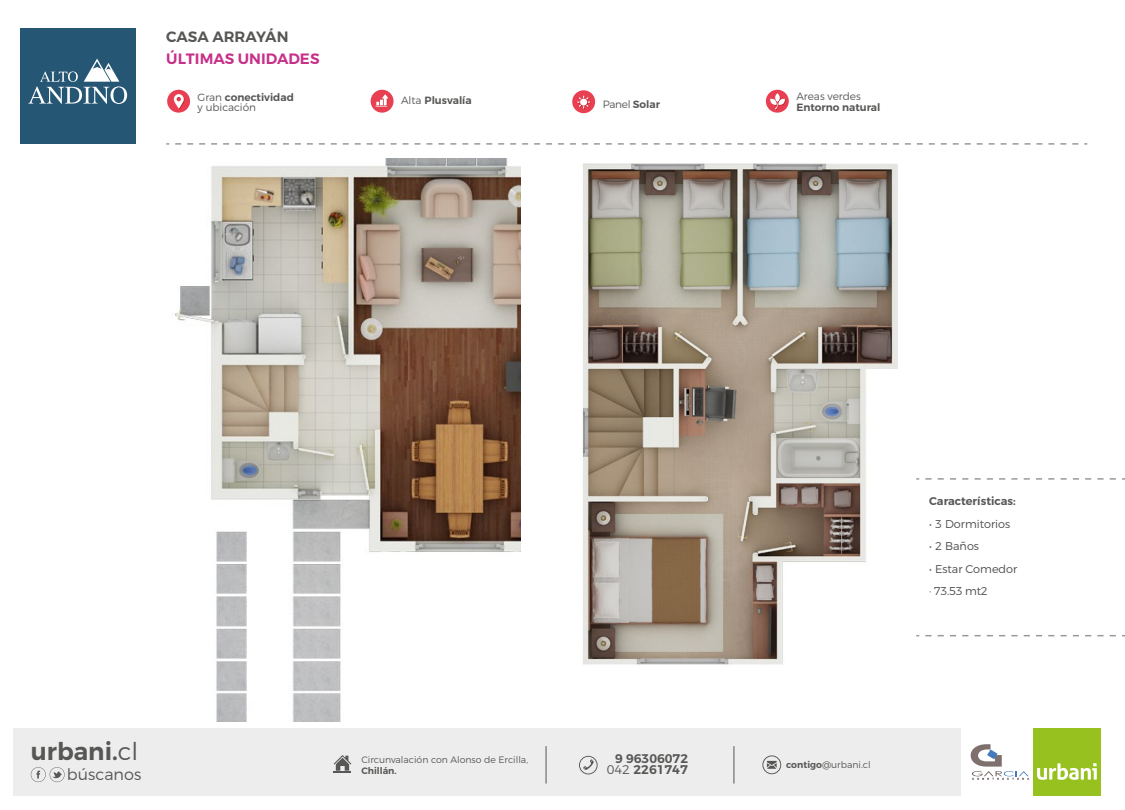
<style>
.page{position:relative;width:1125px;height:810px;background:#fff}
.page>*{position:absolute;margin:0;border:0;box-sizing:border-box;transform-origin:0 0}
.t1{font:600 24.45px "Montserrat";color:#575756}
.t2{font:300 16.05px "Montserrat";color:#575756}
.t3{font:600 15px "Montserrat";color:#c73089}
.t4{font:600 15px "Montserrat";letter-spacing:-.005em;color:#575756}
.t5{font:600 12.6px "Montserrat";color:#575756}
.t6{font:300 11.25px/22.5px "Montserrat";color:#4d4c4c}
.t7{font:600 11.25px "Montserrat";color:#575756}
.t8{font:300 10.5px/10.6px "Montserrat";color:#575756}
.t9{font:600 10.5px "Montserrat";color:#575756}
.t10{font:300 9.3px "Montserrat";color:#575756}
.t11{font:600 9.3px "Montserrat";color:#575756}
.s1{font-weight:600}
.s2{font-weight:300}
.s3{color:#555454}
</style>
<div class="page">
<svg style="left:175px;top:143px;width:912px;height:2px"></svg>
<div style="left:167px;top:90px;width:23px;height:23px;background:#e83f52;border-radius:50%"></div>
<svg style="left:173px;top:94px;width:12px;height:15px"></svg>
<div style="left:371px;top:90px;width:23px;height:23px;background:#e83f52;border-radius:50%"></div>
<svg style="left:766px;top:90px;width:23px;height:23px"></svg>
<svg style="left:770px;top:93px;width:16px;height:17px"></svg>
<div style="left:572px;top:90px;width:23px;height:23px;background:#e83f52;border-radius:50%"></div>
<svg style="left:925px;top:635px;width:200px;height:1px"></svg>
<svg style="left:925px;top:478px;width:200px;height:2px"></svg>
<div style="left:20px;top:28px;width:116px;height:116px;background:#255775"></div>
<svg style="left:28px;top:59px;width:99px;height:45px"></svg>
<svg style="left:577px;top:96px;width:14px;height:13px"></svg>
<img style="left:175px;top:159px;width:345px;height:562px">
<img style="left:582px;top:163px;width:315px;height:502px">
<div style="left:13px;top:728px;width:948px;height:68px;background:#ededed"></div>
<hr style="left:546px;top:746px;width:1px;height:38px;background:#575756">
<hr style="left:734px;top:746px;width:1px;height:38px;background:#575756">
<svg style="left:334px;top:755px;width:17px;height:18px"></svg>
<svg style="left:579px;top:756px;width:19px;height:18px"></svg>
<svg style="left:762px;top:755px;width:19px;height:19px"></svg>
<svg style="left:31px;top:767px;width:34px;height:15px"></svg>
<div style="left:1033px;top:728px;width:68px;height:68px;background:#97c11e"></div>
<svg style="left:1037px;top:763px;width:60px;height:17px"></svg>
<svg style="left:970px;top:744px;width:59px;height:36px"></svg>
<svg style="left:376px;top:94px;width:13px;height:13px"></svg>
<h3 class="t4" style="left:166px;top:28px;width:124px">CASA ARRAYÁN</h3>
<h3 class="t3" style="left:166px;top:49px;width:155px">ÚLTIMAS UNIDADES</h3>
<p class="t8" style="left:198px;top:92px;width:98px">Gran <span class="s1">conectividad </span>y ubicación</p>
<p class="t9" style="left:401px;top:94px;width:72px"><span class="s2">Alta</span> Plusvalía</p>
<p class="t8" style="left:796px;top:91px;width:66px">Areas verdes</p>
<p class="t8" style="left:603px;top:99px;width:59px">Panel <span class="s1">Solar</span></p>
<p class="t9" style="left:796px;top:101px;width:86px">Entorno natural</p>
<h1 class="t1" style="left:31px;top:736px;width:109px">urbani.<span class="s2">cl</span></h1>
<h2 class="t2" style="left:67px;top:765px;width:76px">búscanos</h2>
<h3 class="t5" style="left:615px;top:751px;width:74px">9 96306072</h3>
<p class="t10" style="left:361px;top:754px;width:168px">Circunvalación con Alonso de Ercilla,</p>
<p class="t11" style="left:361px;top:765px;width:37px">Chillán.</p>
<h3 class="t5" style="left:607px;top:762px;width:83px"><span class="s2">042</span> 2261747</h3>
<p class="t7" style="left:929px;top:494px;width:88px">Características:</p>
<p class="t6" style="left:929px;top:512px;width:83px"><span class="s3">•</span> 3 Dormitorios</p>
<p class="t6" style="left:929px;top:535px;width:51px"><span class="s3">•</span> 2 Baños</p>
<p class="t6" style="left:929px;top:557px;width:90px"><span class="s3">•</span> Estar Comedor · 73.53 mt2</p>
<p class="t10" style="left:786px;top:759px;width:86px"><span class="s1">contigo</span>@urbani.cl</p>
</div>
